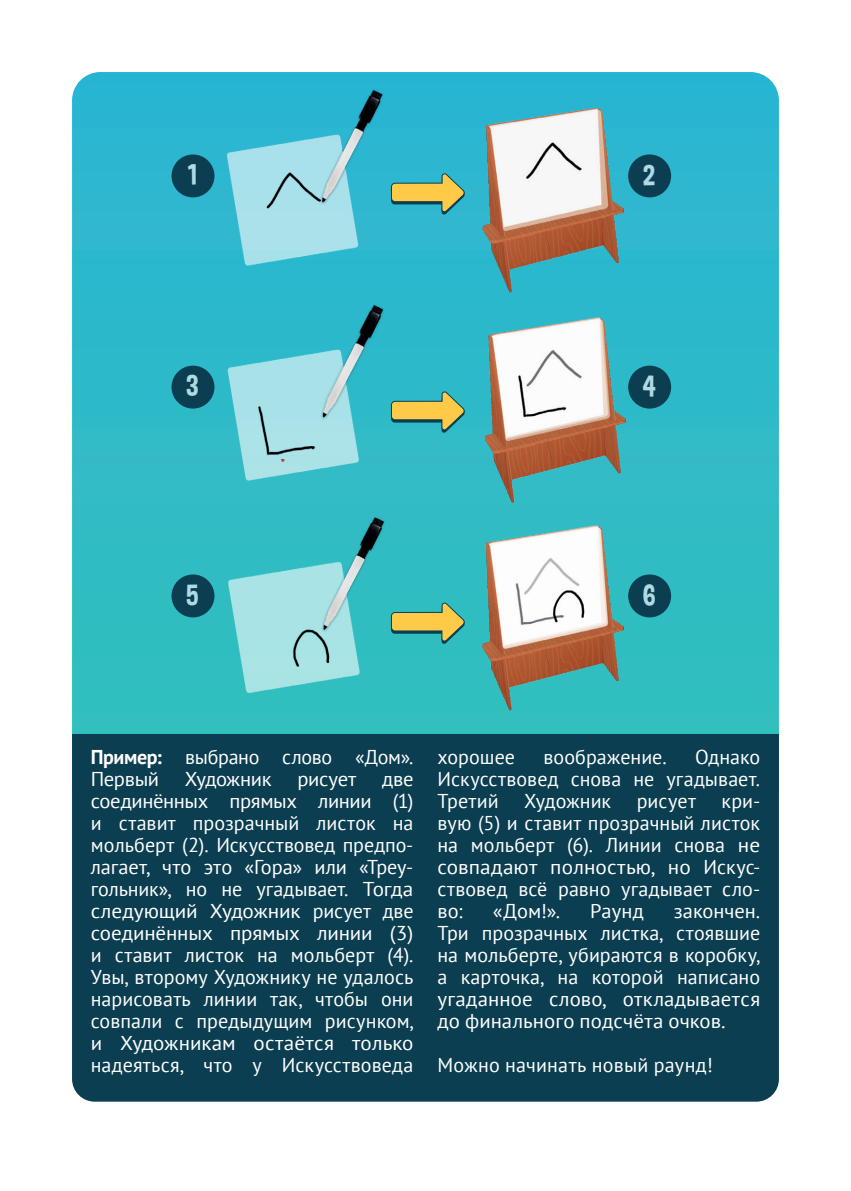
<style>
.page{position:relative;width:851px;height:1191px;background:#fff}
.page>*{position:absolute;margin:0;border:0;box-sizing:border-box;transform-origin:0 0}
.t1{font:29.4px "Dimbo";color:#b0dae3}
.t2{font:20px/22px "PT Sans";letter-spacing:.005em;color:#fff;text-align:justify}
.t3{font:20px/22px "PT Sans";letter-spacing:-.02em;color:#fff}
.s1{font-weight:700}
</style>
<div class="page">
<svg style="left:72px;top:72px;width:706px;height:662px;background:#2eb9c8"></svg>
<div style="left:72px;top:734px;width:706px;height:367px;background:#0b3e51"></div>
<img style="left:184px;top:72px;width:223px;height:246px">
<img style="left:460px;top:72px;width:198px;height:246px">
<img style="left:472px;top:248px;width:214px;height:290px">
<img style="left:195px;top:243px;width:212px;height:290px">
<img style="left:460px;top:460px;width:219px;height:290px">
<img style="left:191px;top:460px;width:207px;height:290px">
<svg style="left:390px;top:172px;width:75px;height:43px;background:#80b188"></svg>
<svg style="left:390px;top:390px;width:75px;height:43px;background:#80b285"></svg>
<svg style="left:390px;top:601px;width:75px;height:43px;background:#81b481"></svg>
<div style="left:171px;top:154px;width:43px;height:43px;background:#0b3e51;border-radius:50%"></div>
<div style="left:171px;top:366px;width:43px;height:42px;background:#0b3e51;border-radius:50%"></div>
<div style="left:171px;top:574px;width:43px;height:43px;background:#0b3e51;border-radius:50%"></div>
<div style="left:628px;top:154px;width:43px;height:43px;background:#0b3e51;border-radius:50%"></div>
<div style="left:628px;top:366px;width:43px;height:42px;background:#0b3e51;border-radius:50%"></div>
<div style="left:628px;top:574px;width:43px;height:43px;background:#0b3e51;border-radius:50%"></div>
<p class="t1" style="left:188px;top:157px;width:10px">1</p>
<p class="t1" style="left:642px;top:158px;width:14px">2</p>
<p class="t1" style="left:186px;top:368px;width:13px">3</p>
<p class="t1" style="left:642px;top:369px;width:15px">4</p>
<p class="t1" style="left:186px;top:578px;width:13px">5</p>
<p class="t1" style="left:642px;top:578px;width:14px">6</p>
<p class="t3" style="left:91px;top:745px;width:324px"><span class="s1">Пример:</span> выбрано слово «Дом».<br>Первый</p>
<p class="t3" style="left:185px;top:767px;width:88px">Художник</p>
<p class="t2" style="left:297px;top:767px;width:60px">рисует</p>
<p class="t2" style="left:91px;top:767px;width:324px;text-indent:291px">две соединённых прямых линии (1) и ставит прозрачный листок на мольберт (2). Искусствовед предпо&shy;лагает, что это «Гора» или «Треу&shy;гольник», но не угадывает. Тогда следующий Художник рисует две соединённых прямых линии (3) и ставит листок на мольберт (4).<br>Увы, второму Художнику не удалось нарисовать линии так, чтобы они совпали с предыдущим рисунком, и Художникам остаётся только надеяться, что у Искусствоведа</p>
<p class="t2" style="left:437px;top:745px;width:79px">хорошее</p>
<p class="t2" style="left:543px;top:745px;width:125px">воображение.</p>
<p class="t2" style="left:437px;top:745px;width:324px;text-indent:257px">Однако Искусствовед снова не угадывает.<br>Третий</p>
<p class="t2" style="left:524px;top:789px;width:88px">Художник</p>
<p class="t2" style="left:636px;top:789px;width:61px">рисует</p>
<p class="t2" style="left:437px;top:789px;width:324px;text-indent:284px">кри&shy;вую (5) и ставит прозрачный листок на мольберт (6). Линии снова не совпадают полностью, но Искус&shy;ствовед всё равно угадывает сло&shy;во:</p>
<p class="t2" style="left:493px;top:899px;width:69px">«Дом!».</p>
<p class="t2" style="left:590px;top:899px;width:55px">Раунд</p>
<p class="t2" style="left:437px;top:899px;width:324px;text-indent:236px">закончен.<br>Три прозрачных листка, стоявшие на мольберте, убираются в коробку, а карточка, на которой написано угаданное слово, откладывается до финального подсчёта очков.</p>
<p class="t2" style="left:437px;top:1053px;width:277px">Можно начинать новый раунд!</p>
</div>
